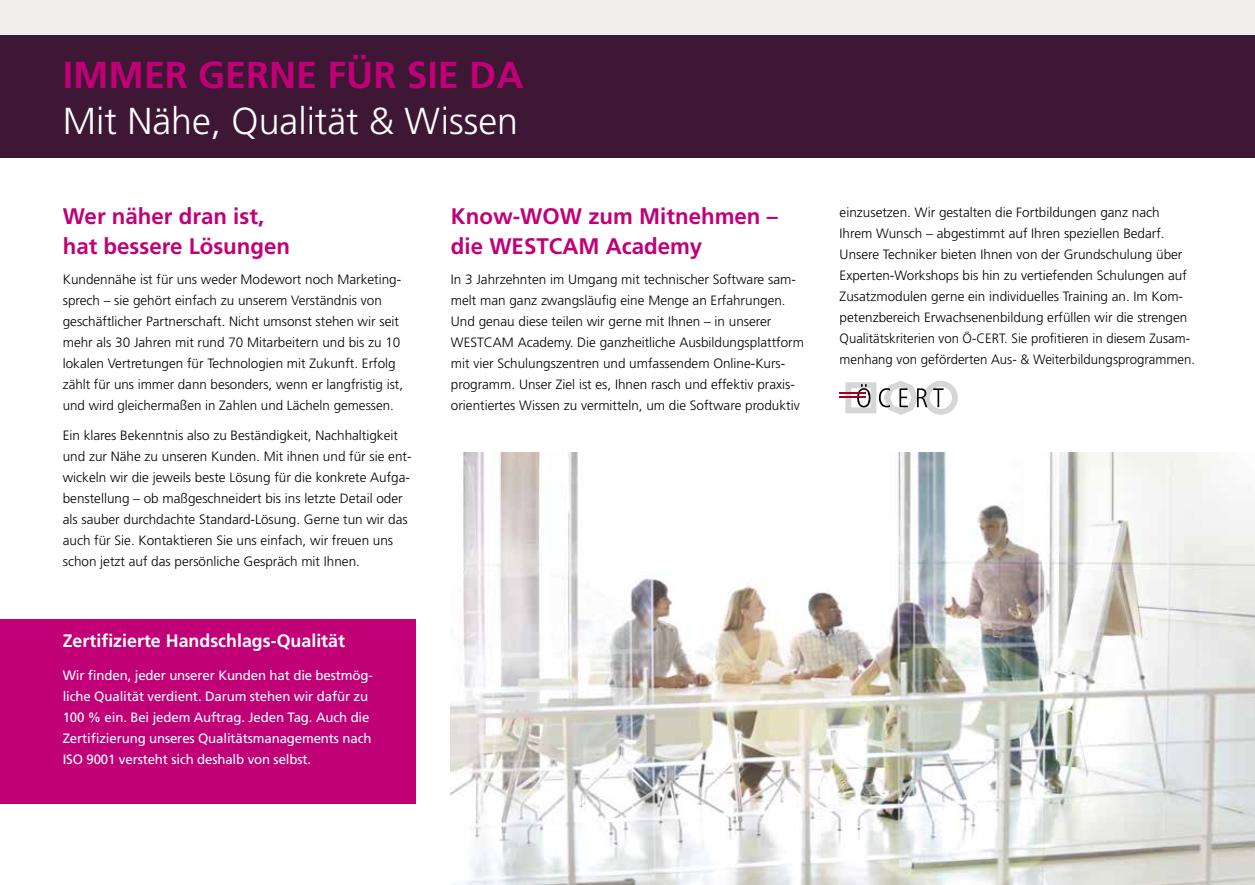
<style>
.page{position:relative;width:1255px;height:885px;background:#fff}
.page>*{position:absolute;margin:0;border:0;box-sizing:border-box;transform-origin:0 0}
.t1{font:300 37.5px "Frutiger LT Std";color:#fff}
.t2{font:700 37.5px "Frutiger LT Std";color:#c10077}
.t3{font:700 22.5px/30px "Frutiger LT Std";color:#c10077}
.t4{font:700 18px "Frutiger LT Std";color:#fff}
.t5{font:300 13.5px/21px "Frutiger";color:#000}
.t6{font:13.5px/21px "Frutiger";letter-spacing:-.01em;color:#fff}
</style>
<div class="page">
<img style="left:451px;top:452px;width:803px;height:432px">
<div style="left:0;top:619px;width:416px;height:184px;background:#c10077"></div>
<div style="left:0;top:0;width:1254px;height:157px;background:#3e1735"></div>
<div style="left:0;top:0;width:1254px;height:35px;background:#efeeec"></div>
<svg style="left:839px;top:381px;width:118px;height:34px"></svg>
<h1 class="t2" style="left:63px;top:53px;width:462px">IMMER GERNE FÜR SIE DA</h1>
<h1 class="t1" style="left:63px;top:100px;width:457px">Mit Nähe, Qualität &amp; Wissen</h1>
<h2 class="t3" style="left:63px;top:201px;width:229px">Wer näher dran ist, hat bessere Lösungen</h2>
<p class="t5" style="left:63px;top:268px;width:342px">Kundennähe ist für uns weder Modewort noch Marketing&shy;sprech – sie gehört einfach zu unserem Verständnis von geschäftlicher Partnerschaft. Nicht umsonst stehen wir seit mehr als 30 Jahren mit rund 70 Mitarbeitern und bis zu 10 lokalen Vertretungen für Technologien mit Zukunft. Erfolg zählt für uns immer dann besonders, wenn er langfristig ist, und wird gleichermaßen in Zahlen und Lächeln gemessen.</p>
<p class="t5" style="left:63px;top:424px;width:350px">Ein klares Bekenntnis also zu Beständigkeit, Nachhaltigkeit und zur Nähe zu unseren Kunden. Mit ihnen und für sie ent&shy;wickeln wir die jeweils beste Lösung für die konkrete Aufga&shy;benstellung – ob maßgeschneidert bis ins letzte Detail oder als sauber durchdachte Standard-Lösung. Gerne tun wir das auch für Sie. Kontaktieren Sie uns einfach, wir freuen uns schon jetzt auf das persönliche Gespräch mit Ihnen.</p>
<h3 class="t4" style="left:63px;top:630px;width:284px">Zertifizierte Handschlags-Qualität</h3>
<p class="t6" style="left:63px;top:664px;width:311px">Wir finden, jeder unserer Kunden hat die bestmög&shy;liche Qualität verdient. Darum stehen wir dafür zu 100 % ein. Bei jedem Auftrag. Jeden Tag. Auch die Zertifizierung unseres Qualitätsmanagements nach ISO 9001 versteht sich deshalb von selbst.</p>
<h2 class="t3" style="left:451px;top:201px;width:328px">Know-WOW zum Mitnehmen – die WESTCAM Academy</h2>
<p class="t5" style="left:451px;top:268px;width:354px">In 3 Jahrzehnten im Umgang mit technischer Software sam&shy;melt man ganz zwangsläufig eine Menge an Erfahrungen.<br>Und genau diese teilen wir gerne mit Ihnen – in unserer WESTCAM Academy. Die ganzheitliche Ausbildungsplattform mit vier Schulungszentren und umfassendem Online-Kurs&shy;programm. Unser Ziel ist es, Ihnen rasch und effektiv praxis&shy;orientiertes Wissen zu vermitteln, um die Software produktiv</p>
<p class="t5" style="left:839px;top:202px;width:357px">einzusetzen. Wir gestalten die Fortbildungen ganz nach Ihrem Wunsch – abgestimmt auf Ihren speziellen Bedarf.<br>Unsere Techniker bieten Ihnen von der Grundschulung über Experten-Workshops bis hin zu vertiefenden Schulungen auf Zusatzmodulen gerne ein individuelles Training an. Im Kom&shy;petenzbereich Erwachsenenbildung erfüllen wir die strengen Qualitätskriterien von Ö-CERT. Sie profitieren in diesem Zusam&shy;menhang von geförderten Aus- &amp; Weiterbildungsprogrammen.</p>
</div>
